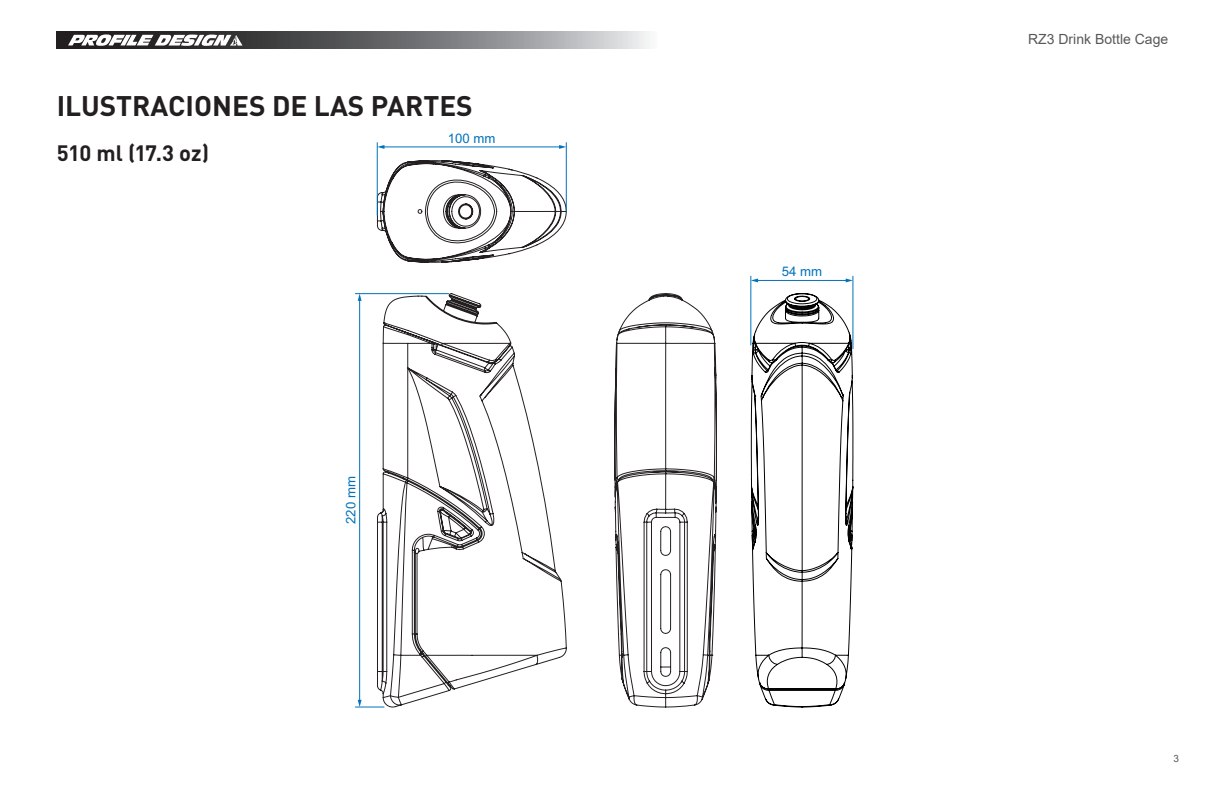
<style>
.page{position:relative;width:1225px;height:794px;background:#fff}
.page>*{position:absolute;margin:0;border:0;box-sizing:border-box;transform-origin:0 0}
.Page_Title{font:700 28px "DIN Pro";color:#231f20}
.Item_Tools_F_order{font:700 22px "DIN Pro";letter-spacing:-.02em;color:#231f20}
.t1{font:14px "Arial";color:#57585a}
.t2{font:13.2px "Arial";color:#0072bc}
.t3{font:10px "Arial";color:#57585a}
</style>
<div class="page">
<svg style="left:57px;top:32px;width:592px;height:17px;background:#767779"></svg>
<svg style="left:68px;top:34px;width:174px;height:12px"></svg>
<svg style="left:750px;top:293px;width:103px;height:415px"></svg>
<svg style="left:376px;top:160px;width:341px;height:548px"></svg>
<hr style="left:566px;top:143px;width:1px;height:68px;background:#0072bc">
<hr style="left:377px;top:143px;width:1px;height:72px;background:#0072bc">
<hr style="left:383px;top:147px;width:177px;height:1px;background:#0072bc">
<svg style="left:377px;top:145px;width:7px;height:4px"></svg>
<svg style="left:559px;top:145px;width:7px;height:4px"></svg>
<hr style="left:750px;top:276px;width:1px;height:69px;background:#0072bc">
<hr style="left:852px;top:276px;width:1px;height:73px;background:#0072bc">
<hr style="left:756px;top:280px;width:91px;height:1px;background:#0072bc">
<svg style="left:751px;top:278px;width:7px;height:4px"></svg>
<svg style="left:845px;top:278px;width:8px;height:4px"></svg>
<hr style="left:355px;top:293px;width:94px;height:1px;background:#0072bc">
<hr style="left:359px;top:299px;width:1px;height:402px;background:#0072bc">
<svg style="left:355px;top:700px;width:29px;height:7px"></svg>
<svg style="left:358px;top:294px;width:3px;height:7px"></svg>
<p class="Page_Title" style="left:57px;top:86px;width:417px">ILUSTRACIONES DE LAS PARTES</p>
<p class="t2" style="left:448px;top:129px;width:49px">100 mm</p>
<p class="Item_Tools_F_order" style="left:57px;top:138px;width:154px">510 ml (17.3 oz)</p>
<p class="t2" style="left:342px;top:524px;width:49px;rotate:-90deg">220 mm</p>
<p class="t2" style="left:781px;top:262px;width:42px">54 mm</p>
<p class="t1" style="left:1028px;top:29px;width:142px">RZ3 Drink Bottle Cage</p>
<p class="t3" style="left:1173px;top:751px;width:7px">3</p>
</div>
